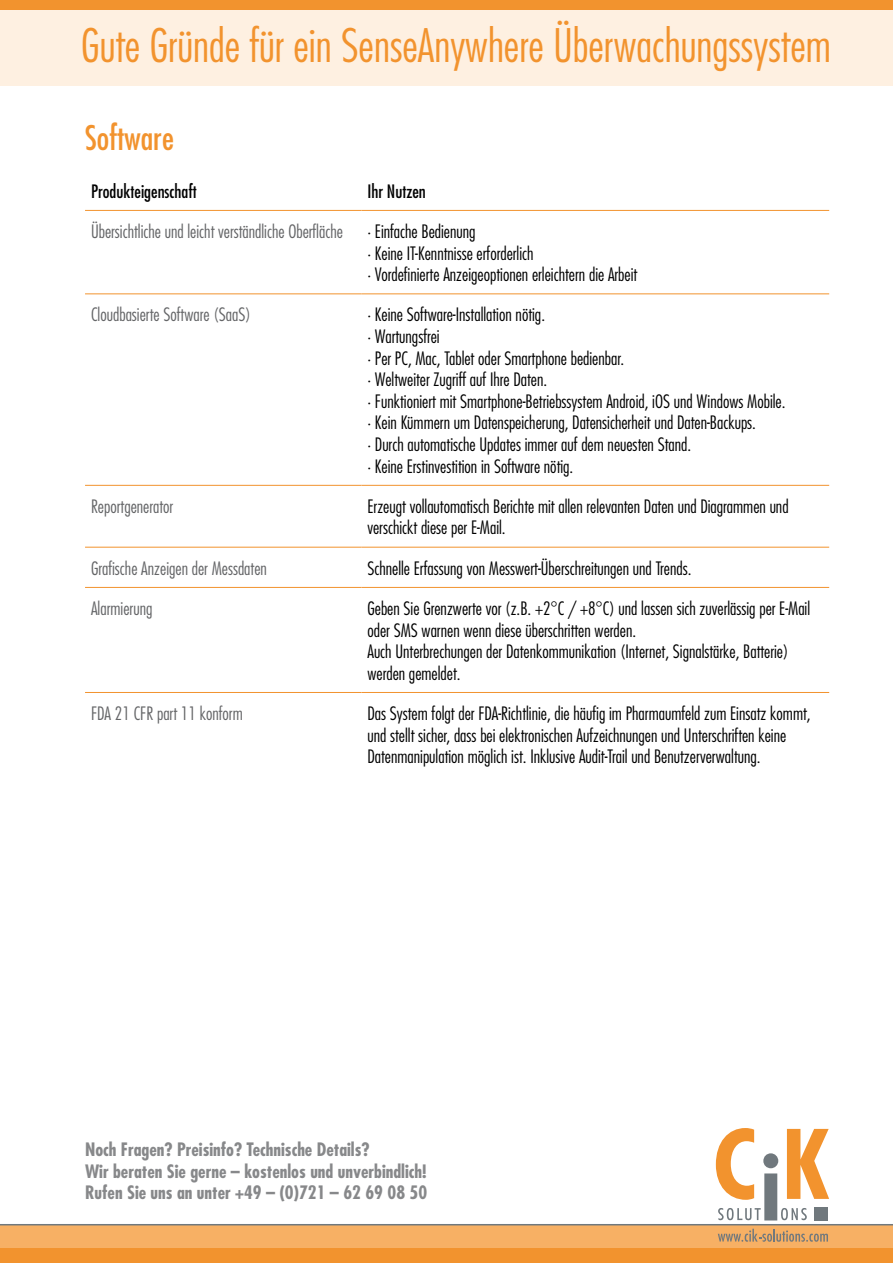
<style>
.page{position:relative;width:893px;height:1263px;background:#fff}
.page>*{position:absolute;margin:0;border:0;box-sizing:border-box;transform-origin:0 0}
.t1{font:300 condensed 45px "Futura";color:#f2932e}
.t2{font:condensed 33px "Futura";color:#f2932e}
.t3{font:300 condensed 18px/21.6px "Futura";color:#000}
.t4{font:300 condensed 18px "Futura";color:#646567}
.t5{font:700 condensed 18px/21.6px "Futura";color:#87888a}
.t6{font:condensed 18px "Futura";color:#000}
</style>
<div class="page">
<div style="left:0;top:0;width:893px;height:85px;background:#fef0e1"></div>
<div style="left:0;top:1225px;width:893px;height:38px;background:#f2932e"></div>
<div style="left:0;top:1225px;width:893px;height:23px;background:#f7b064"></div>
<hr style="left:0;top:1224px;width:893px;height:1px;background:#70787d">
<svg style="left:716px;top:1128px;width:113px;height:92px"></svg>
<div style="left:815px;top:1208px;width:13px;height:13px;background:#70787d"></div>
<svg style="left:718px;top:1229px;width:110px;height:13px"></svg>
<div style="left:0;top:0;width:893px;height:9px;background:#f2932e"></div>
<hr style="left:85px;top:210px;width:276px;height:1px;background:#f2932e">
<hr style="left:361px;top:210px;width:468px;height:1px;background:#f2932e">
<hr style="left:85px;top:293px;width:276px;height:1px;background:#f2932e">
<hr style="left:361px;top:293px;width:468px;height:1px;background:#f2932e">
<hr style="left:85px;top:485px;width:276px;height:1px;background:#f2932e">
<hr style="left:361px;top:485px;width:468px;height:1px;background:#f2932e">
<hr style="left:85px;top:547px;width:276px;height:1px;background:#f2932e">
<hr style="left:361px;top:547px;width:468px;height:1px;background:#f2932e">
<hr style="left:85px;top:587px;width:276px;height:1px;background:#f2932e">
<hr style="left:361px;top:587px;width:468px;height:1px;background:#f2932e">
<hr style="left:85px;top:692px;width:276px;height:1px;background:#f2932e">
<hr style="left:361px;top:692px;width:468px;height:1px;background:#f2932e">
<h1 class="t1" style="left:81px;top:18px;width:751px">Gute Gründe für ein SenseAnywhere Überwachungssystem</h1>
<h2 class="t2" style="left:85px;top:117px;width:90px">Software</h2>
<p class="t6" style="left:91px;top:180px;width:107px">Produkteigenschaft</p>
<p class="t6" style="left:367px;top:180px;width:60px">Ihr Nutzen</p>
<p class="t4" style="left:91px;top:220px;width:253px">Übersichtliche und leicht verständliche Oberfläche</p>
<p class="t3" style="left:367px;top:220px;width:271px">· Einfache Bedienung<br>· Keine IT-Kenntnisse erforderlich<br>· Vordefinierte Anzeigeoptionen erleichtern die Arbeit</p>
<p class="t4" style="left:91px;top:303px;width:161px">Cloudbasierte Software (SaaS)</p>
<p class="t3" style="left:367px;top:304px;width:420px">· Keine Software-Installation nötig.<br>· Wartungsfrei<br>· Per PC, Mac, Tablet oder Smartphone bedienbar.<br>· Weltweiter Zugriff auf Ihre Daten.<br>· Funktioniert mit Smartphone-Betriebssystem Android, iOS und Windows Mobile. · Kein Kümmern um Datenspeicherung, Datensicherheit und Daten-Backups.<br>· Durch automatische Updates immer auf dem neuesten Stand.<br>· Keine Erstinvestition in Software nötig.</p>
<p class="t4" style="left:91px;top:495px;width:84px">Reportgenerator</p>
<p class="t3" style="left:367px;top:495px;width:423px">Erzeugt vollautomatisch Berichte mit allen relevanten Daten und Diagrammen und verschickt diese per E-Mail.</p>
<p class="t4" style="left:91px;top:557px;width:177px">Grafische Anzeigen der Messdaten</p>
<p class="t3" style="left:367px;top:557px;width:326px">Schnelle Erfassung von Messwert-Überschreitungen und Trends.</p>
<p class="t4" style="left:91px;top:597px;width:63px">Alarmierung</p>
<p class="t3" style="left:367px;top:597px;width:444px">Geben Sie Grenzwerte vor (z.B. +2°C / +8°C) und lassen sich zuverlässig per E-Mail oder SMS warnen wenn diese überschritten werden.<br>Auch Unterbrechungen der Datenkommunikation (Internet, Signalstärke, Batterie) werden gemeldet.</p>
<p class="t4" style="left:91px;top:702px;width:153px">FDA 21 CFR part 11 konform</p>
<p class="t3" style="left:367px;top:702px;width:445px">Das System folgt der FDA-Richtlinie, die häufig im Pharmaumfeld zum Einsatz kommt, und stellt sicher, dass bei elektronischen Aufzeichnungen und Unterschriften keine<br>Datenmanipulation möglich ist. Inklusive Audit-Trail und Benutzerverwaltung.</p>
<p class="t5" style="left:85px;top:1138px;width:344px">Noch Fragen? Preisinfo? Technische Details?<br>Wir beraten Sie gerne – kostenlos und unverbindlich!<br>Rufen Sie uns an unter +49 – (0)721 – 62 69 08 50</p>
</div>
